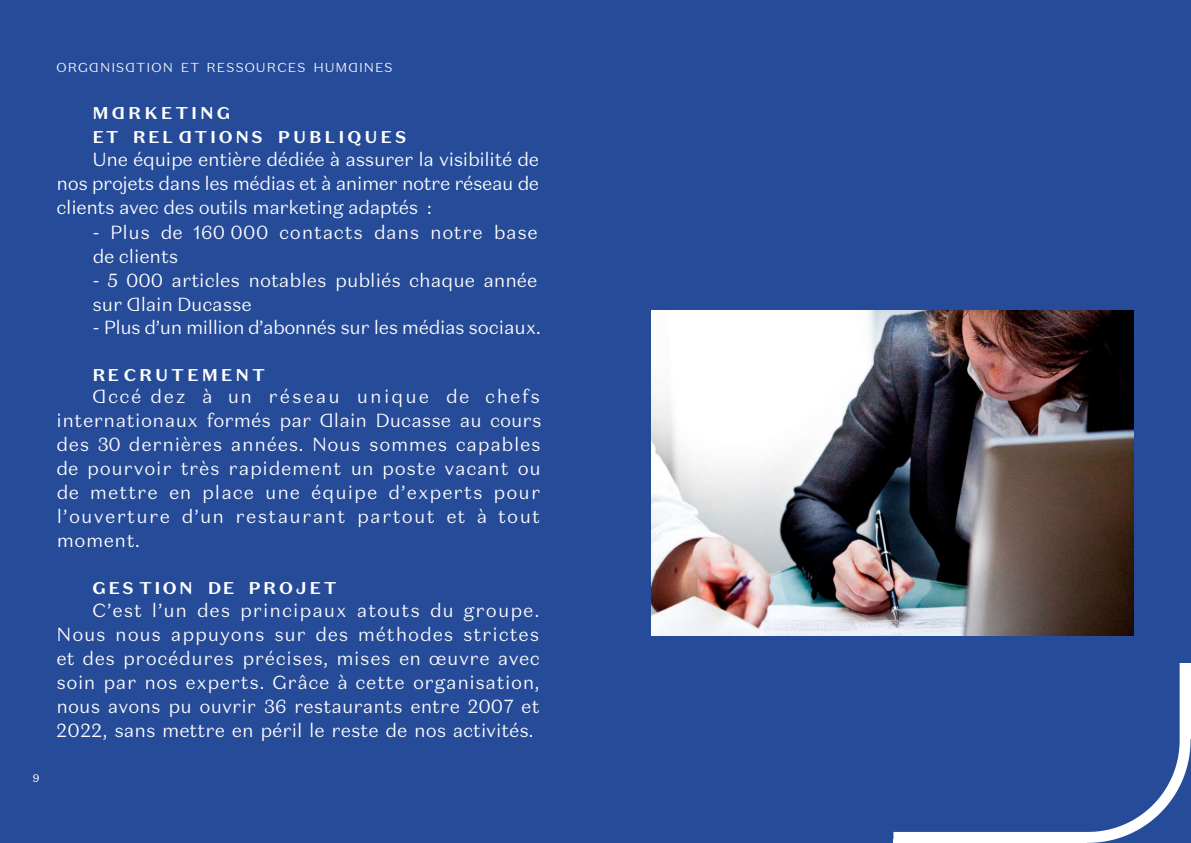
<style>
.page{position:relative;width:1191px;height:843px;background:#fff}
.page>*{position:absolute;margin:0;border:0;box-sizing:border-box;transform-origin:0 0}
.t1{font:300 19px/23.9px "Domaine Sans Text Ducasse";color:#fff;text-align:justify}
.t2{font:300 19px "Domaine Sans Text Ducasse";letter-spacing:-.02em;color:#fff}
.t3{font:300 19px/24px "Domaine Sans Text Ducasse";letter-spacing:.03em;color:#fff}
.t4{font:700 17px "Domaine Sans Text Ducasse";letter-spacing:.17em;color:#fff}
.t5{font:700 17px "Domaine Sans Text Ducasse";letter-spacing:.14em;color:#fff}
.t6{font:300 13px "Domaine Sans Text Ducasse";letter-spacing:.08em;color:#fff}
.t7{font:11px "Domaine Sans Text";color:#fff}
</style>
<div class="page">
<div style="left:0;top:0;width:1191px;height:842px;background:#264b99"></div>
<svg style="left:893px;top:663px;width:298px;height:179px"></svg>
<hr style="left:894px;top:839px;width:193px;height:3px;background:#fff">
<div style="left:1186px;top:662px;width:5px;height:76px;background:#fff"></div>
<img style="left:652px;top:310px;width:482px;height:325px">
<p class="t7" style="left:33px;top:770px;width:8px">9</p>
<p class="t6" style="left:57px;top:60px;width:337px">ORGANISATION ET RESSOURCES HUMAINES</p>
<p class="t4" style="left:93px;top:102px;width:139px">MARKETING</p>
<p class="t4" style="left:93px;top:126px;width:315px">ET REL ATIONS PUBLIQUES</p>
<p class="t1" style="left:57px;top:147px;width:484px;text-indent:36px">Une équipe entière dédiée à assurer la visibilité de nos projets dans les médias et à animer notre réseau de clients avec des outils marketing adaptés :</p>
<p class="t3" style="left:93px;top:220px;width:447px">- Plus de 160 000 contacts dans notre base de clients</p>
<p class="t1" style="left:93px;top:268px;width:446px">- 5 000 articles notables publiés chaque année sur Alain Ducasse</p>
<p class="t2" style="left:93px;top:315px;width:450px">- Plus d’un million d’abonnés sur les médias sociaux.</p>
<p class="t4" style="left:93px;top:363px;width:174px">RECRUTEMENT</p>
<p class="t1" style="left:57px;top:384px;width:486px;text-indent:36px">Accé dez à un réseau unique de chefs internationaux formés par Alain Ducasse au cours des 30 dernières années. Nous sommes capables de pourvoir très rapidement un poste vacant ou de mettre en place une équipe d’experts pour l’ouverture d’un restaurant partout et à tout moment.</p>
<p class="t5" style="left:93px;top:576px;width:246px">GES TION DE PROJET</p>
<p class="t1" style="left:56px;top:597px;width:485px;text-indent:36px">C’est l’un des principaux atouts du groupe.<br>Nous nous appuyons sur des méthodes strictes et des procédures précises, mises en œuvre avec soin par nos experts. Grâce à cette organisation, nous avons pu ouvrir 36 restaurants entre 2007 et 2022, sans mettre en péril le reste de nos activités.</p>
</div>
